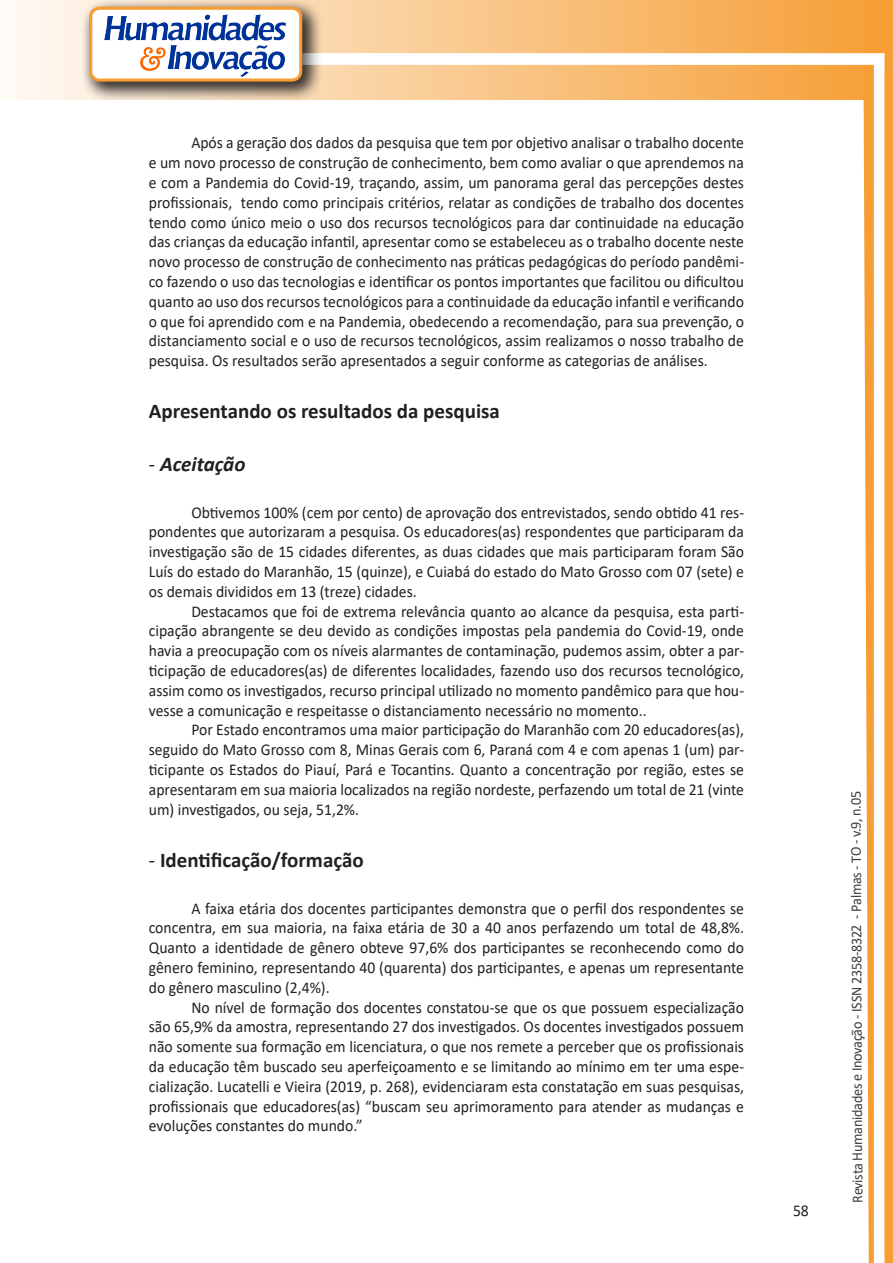
<style>
.page{position:relative;width:893px;height:1263px;background:#fff}
.page>*{position:absolute;margin:0;border:0;box-sizing:border-box;transform-origin:0 0}
.Titulo_2{font:700 21px "Calibri";color:#231f20}
.Titulo_2-2{font:italic 700 21px "Calibri";color:#231f20}
.Texto{font:16.5px/19.8px "Calibri";color:#231f20;text-align:justify;scale:.95 1}
.t1{font:15px "Calibri";letter-spacing:-.025em;color:#3e3e3f;scale:.95 1}
.s1{font-weight:400;font-style:normal}
.s2{font-weight:400}
</style>
<div class="page">
<svg style="left:5px;top:0;width:858px;height:100px;background:#f9c484"></svg>
<div style="left:302px;top:53px;width:582px;height:12px;background:#fff;border:2px solid #fff"></div>
<svg style="left:863px;top:0;width:30px;height:1263px"></svg>
<div style="left:81px;top:0;width:241px;height:102px;background:#231f20;opacity:.75"></div>
<div style="left:91px;top:8px;width:210px;height:72px;background:#fff;border-radius:9px"></div>
<img style="left:104px;top:14px;width:181px;height:62px">
<div style="left:89px;top:7px;width:213px;height:75px;border:3px solid #f69e34;border-radius:9px"></div>
<p class="Texto" style="left:149px;top:133px;width:628px;text-indent:43px">Após a geração dos dados da pesquisa que tem por objetivo analisar o trabalho docente e um novo processo de construção de conhecimento, bem como avaliar o que aprendemos na e com a Pandemia do Covid-19, traçando, assim, um panorama geral das percepções destes profissionais, tendo como principais critérios, relatar as condições de trabalho dos docentes tendo como único meio o uso dos recursos tecnológicos para dar continuidade na educação das crianças da educação infantil, apresentar como se estabeleceu as o trabalho docente neste novo processo de construção de conhecimento nas práticas pedagógicas do período pandêmi&shy;co fazendo o uso das tecnologias e identificar os pontos importantes que facilitou ou dificultou quanto ao uso dos recursos tecnológicos para a continuidade da educação infantil e verificando o que foi aprendido com e na Pandemia, obedecendo a recomendação, para sua prevenção, o distanciamento social e o uso de recursos tecnológicos, assim realizamos o nosso trabalho de pesquisa. Os resultados serão apresentados a seguir conforme as categorias de análises.</p>
<p class="Titulo_2" style="left:149px;top:397px;width:353px">Apresentando os resultados da pesquisa</p>
<p class="Titulo_2-2" style="left:149px;top:449px;width:98px"><span class="s1">-</span> Aceitação</p>
<p class="Texto" style="left:149px;top:502px;width:628px;text-indent:43px">Obtivemos 100% (cem por cento) de aprovação dos entrevistados, sendo obtido 41 res&shy;pondentes que autorizaram a pesquisa. Os educadores(as) respondentes que participaram da investigação são de 15 cidades diferentes, as duas cidades que mais participaram foram São Luís do estado do Maranhão, 15 (quinze), e Cuiabá do estado do Mato Grosso com 07 (sete) e os demais divididos em 13 (treze) cidades.</p>
<p class="Texto" style="left:149px;top:601px;width:628px;text-indent:43px">Destacamos que foi de extrema relevância quanto ao alcance da pesquisa, esta parti&shy;cipação abrangente se deu devido as condições impostas pela pandemia do Covid-19, onde havia a preocupação com os níveis alarmantes de contaminação, pudemos assim, obter a par&shy;ticipação de educadores(as) de diferentes localidades, fazendo uso dos recursos tecnológico, assim como os investigados, recurso principal utilizado no momento pandêmico para que hou&shy;vesse a comunicação e respeitasse o distanciamento necessário no momento..</p>
<p class="Texto" style="left:149px;top:719px;width:628px;text-indent:43px">Por Estado encontramos uma maior participação do Maranhão com 20 educadores(as), seguido do Mato Grosso com 8, Minas Gerais com 6, Paraná com 4 e com apenas 1 (um) par&shy;ticipante os Estados do Piauí, Pará e Tocantins. Quanto a concentração por região, estes se apresentaram em sua maioria localizados na região nordeste, perfazendo um total de 21 (vinte um) investigados, ou seja, 51,2%.</p>
<p class="Titulo_2" style="left:149px;top:845px;width:216px"><span class="s2">-</span> Identificação/formação</p>
<p class="Texto" style="left:149px;top:898px;width:628px;text-indent:43px">A faixa etária dos docentes participantes demonstra que o perfil dos respondentes se concentra, em sua maioria, na faixa etária de 30 a 40 anos perfazendo um total de 48,8%.<br>Quanto a identidade de gênero obteve 97,6% dos participantes se reconhecendo como do gênero feminino, representando 40 (quarenta) dos participantes, e apenas um representante do gênero masculino (2,4%).</p>
<p class="Texto" style="left:149px;top:997px;width:628px;text-indent:43px">No nível de formação dos docentes constatou-se que os que possuem especialização são 65,9% da amostra, representando 27 dos investigados. Os docentes investigados possuem não somente sua formação em licenciatura, o que nos remete a perceber que os profissionais da educação têm buscado seu aperfeiçoamento e se limitando ao mínimo em ter uma espe&shy;cialização. Lucatelli e Vieira (2019, p. 268), evidenciaram esta constatação em suas pesquisas, profissionais que educadores(as) “buscam seu aprimoramento para atender as mudanças e evoluções constantes do mundo.”</p>
<p class="Texto" style="left:793px;top:1200px;width:18px">58</p>
<p class="t1" style="left:846px;top:1203px;width:435px;rotate:-90deg">Revista Humanidades e Inovação - ISSN 2358-8322 - Palmas - TO - v.9, n.05</p>
</div>
